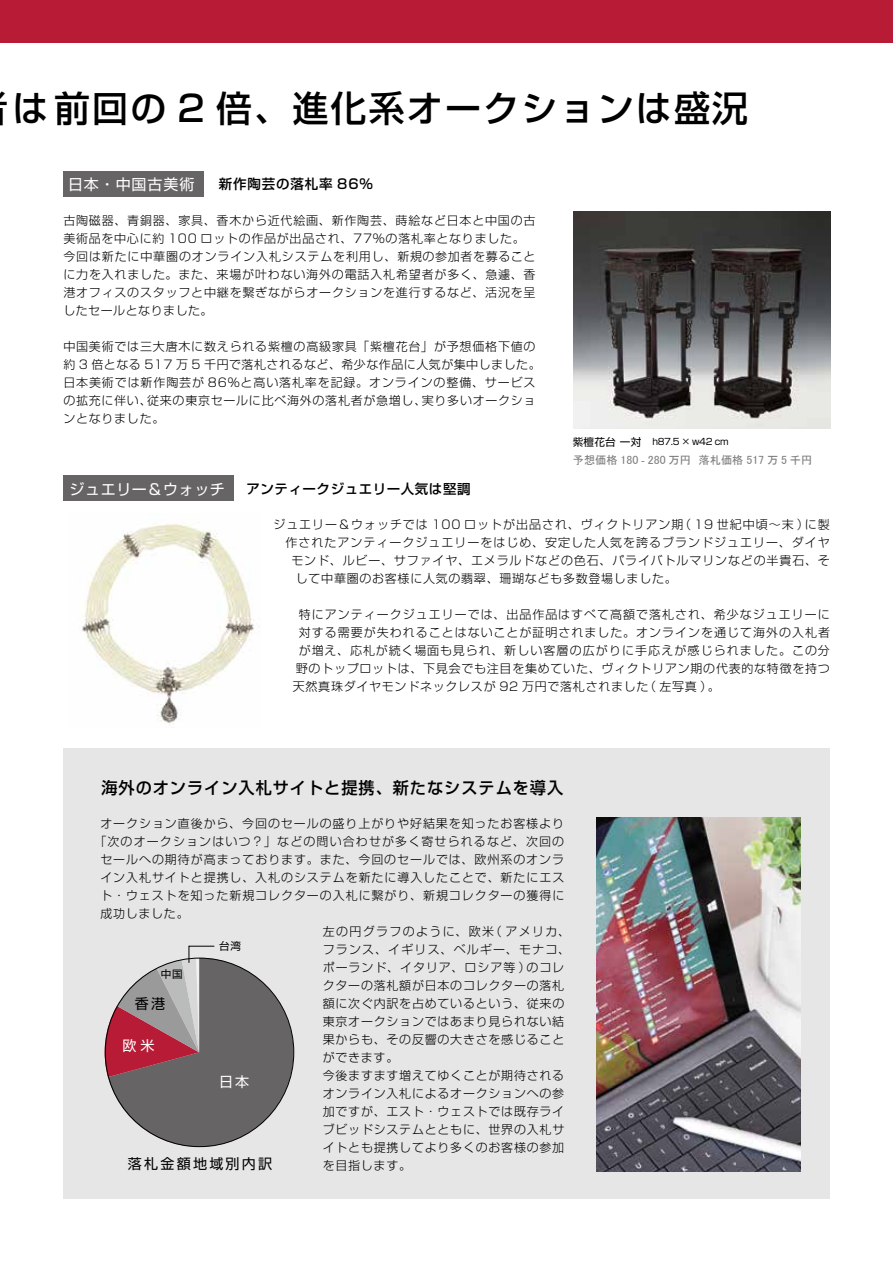
<style>
.page{position:relative;width:893px;height:1263px;background:#fff}
.page>*{position:absolute;margin:0;border:0;box-sizing:border-box;transform-origin:0 0}
.t1{font:500 36px "Shin Go Pr 5";letter-spacing:.06em;color:#000}
.t2{font:500 16.5px "Shin Go Pr 5";letter-spacing:.06em;color:#000}
.t3{font:15px "Shin Go Pr 5";letter-spacing:.04em;color:#fff}
.t4{font:14.1px "Shin Go Pr 5";letter-spacing:.16em;color:#000}
.t5{font:14.1px "Shin Go Pr 5";color:#fff}
.t6{font:500 13.5px "Shin Go Pr 5";letter-spacing:.04em;color:#000}
.t7{font:500 13.5px "Shin Go Pr 5";letter-spacing:.06em;color:#000}
.t8{font:300 12px/18px "Shin Go Pr 5";letter-spacing:.07em;color:#000}
.t9{font:300 12px "Shin Go Pr 5";letter-spacing:.09em;color:#000}
.t10{font:300 12px "Shin Go Pr 5";letter-spacing:.095em;color:#000}
.t11{font:300 12px "Shin Go Pr 5";letter-spacing:.11em;color:#000}
.t12{font:300 12px "Shin Go Pr 5";letter-spacing:.1em;color:#000}
.t13{font:11.25px "MS P Gothic";color:#7d7d7d}
.t14{font:10.5px "Shin Go Pr 5";color:#000}
.t15{font:9px "Shin Go Pro";letter-spacing:-.04em;color:#000}
.s1{font-size:10.65px}
.s2{font-size:12px}
.s3{font-family:"Times New Roman"}
</style>
<div class="page">
<div style="left:63px;top:475px;width:170px;height:26px;background:#666464"></div>
<div style="left:63px;top:171px;width:141px;height:26px;background:#666464"></div>
<img style="left:82px;top:523px;width:172px;height:202px">
<div style="left:0;top:0;width:893px;height:43px;background:#b81b35"></div>
<img style="left:573px;top:211px;width:257px;height:217px">
<div style="left:63px;top:749px;width:767px;height:450px;background:#e6e6e6"></div>
<img style="left:596px;top:817px;width:205px;height:354px">
<svg style="left:104px;top:946px;width:191px;height:202px"></svg>
<h1 class="t1" style="left:12px;top:79px;width:737px">は前回の 2 倍、進化系オークションは盛況</h1>
<p class="t3" style="left:68px;top:172px;width:128px">日本・中国古美術</p>
<p class="t7" style="left:219px;top:173px;width:156px">新作陶芸の落札率 86％</p>
<p class="t8" style="left:63px;top:210px;width:474px">古陶磁器、青銅器、家具、香木から近代絵画、新作陶芸、蒔絵など日本と中国の古美術品を中心に約 100 ロットの作品が出品され、77％の落札率となりました。今回は新たに中華圏のオンライン入札システムを利用し、新規の参加者を募ることに力を入れました。また、来場が叶わない海外の電話入札希望者が多く、急遽、香港オフィスのスタッフと中継を繋ぎながらオークションを進行するなど、活況を呈したセールとなりました。</p>
<p class="t8" style="left:63px;top:336px;width:479px">中国美術では三大唐木に数えられる紫檀の高級家具「紫檀花台」が予想価格下値の約 3 倍となる 517 万 5 千円で落札されるなど、希少な作品に人気が集中しました。日本美術では新作陶芸が 86％と高い落札率を記録。オンラインの整備、サービスの拡充に伴い、従来の東京セールに比べ海外の落札者が急増し、実り多いオークションとなりました。</p>
<p class="t15" style="left:573px;top:434px;width:166px"><span class="s1">紫檀花台 一対　</span>h87.5 × w42 cm　</p>
<p class="t13" style="left:573px;top:454px;width:241px">予想価格 <span class="s2">180</span> <span class="s3">-</span> <span class="s2">280</span> 万円　落札価格 <span class="s2">517</span> 万 <span class="s2">5</span> 千円</p>
<p class="t3" style="left:70px;top:476px;width:157px">ジュエリー＆ウォッチ</p>
<p class="t6" style="left:246px;top:478px;width:226px">アンティークジュエリー人気は堅調</p>
<p class="t8" style="left:273px;top:515px;width:558px">ジュエリー＆ウォッチでは 100 ロットが出品され、ヴィクトリアン期（ 19 世紀中頃～末）に製</p>
<p class="t8" style="left:285px;top:533px;width:546px">作されたアンティークジュエリーをはじめ、安定した人気を誇るブランドジュエリー、ダイヤ</p>
<p class="t8" style="left:291px;top:551px;width:540px">モンド、ルビー、サファイヤ、エメラルドなどの色石、パライバトルマリンなどの半貴石、そ</p>
<p class="t8" style="left:296px;top:569px;width:382px">して中華圏のお客様に人気の翡翠、珊瑚なども多数登場しました。</p>
<p class="t8" style="left:299px;top:605px;width:532px">特にアンティークジュエリーでは、出品作品はすべて高額で落札され、希少なジュエリーに</p>
<p class="t8" style="left:299px;top:623px;width:533px">対する需要が失われることはないことが証明されました。オンラインを通じて海外の入札者</p>
<p class="t9" style="left:299px;top:641px;width:532px">が増え、応札が続く場面も見られ、新しい客層の広がりに手応えが感じられました。この分</p>
<p class="t8" style="left:296px;top:659px;width:535px">野のトップロットは、下見会でも注目を集めていた、ヴィクトリアン期の代表的な特徴を持つ</p>
<p class="t8" style="left:293px;top:677px;width:428px">天然真珠ダイヤモンドネックレスが 92 万円で落札されました（左写真）。</p>
<h2 class="t2" style="left:101px;top:774px;width:463px">海外のオンライン入札サイトと提携、新たなシステムを導入</h2>
<p class="t8" style="left:100px;top:813px;width:465px">オークション直後から、今回のセールの盛り上がりや好結果を知ったお客様より</p>
<p class="t10" style="left:94px;top:832px;width:471px">「次のオークションはいつ？」などの問い合わせが多く寄せられるなど、次回の</p>
<p class="t8" style="left:100px;top:849px;width:465px">セールへの期待が高まっております。また、今回のセールでは、欧州系のオンラ</p>
<p class="t8" style="left:100px;top:867px;width:465px">イン入札サイトと提携し、入札のシステムを新たに導入したことで、新たにエス</p>
<p class="t8" style="left:100px;top:885px;width:465px">ト・ウェストを知った新規コレクターの入札に繋がり、新規コレクターの獲得に</p>
<p class="t8" style="left:100px;top:903px;width:90px">成功しました。</p>
<p class="t11" style="left:323px;top:922px;width:249px">左の円グラフのように、欧米（アメリカ、</p>
<p class="t12" style="left:323px;top:940px;width:249px">フランス、イギリス、ベルギー、モナコ、</p>
<p class="t8" style="left:323px;top:957px;width:243px">ポーランド、イタリア、ロシア等）のコレ</p>
<p class="t8" style="left:323px;top:975px;width:243px">クターの落札額が日本のコレクターの落札</p>
<p class="t8" style="left:323px;top:993px;width:243px">額に次ぐ内訳を占めているという、従来の</p>
<p class="t8" style="left:323px;top:1011px;width:243px">東京オークションではあまり見られない結</p>
<p class="t8" style="left:323px;top:1029px;width:243px">果からも、その反響の大きさを感じること</p>
<p class="t8" style="left:323px;top:1047px;width:77px">ができます。</p>
<p class="t8" style="left:323px;top:1065px;width:243px">今後ますます増えてゆくことが期待される</p>
<p class="t8" style="left:323px;top:1083px;width:243px">オンライン入札によるオークションへの参</p>
<p class="t8" style="left:323px;top:1101px;width:243px">加ですが、エスト・ウェストでは既存ライ</p>
<p class="t8" style="left:323px;top:1119px;width:243px">ブビッドシステムとともに、世界の入札サ</p>
<p class="t8" style="left:323px;top:1137px;width:243px">イトとも提携してより多くのお客様の参加</p>
<p class="t4" style="left:128px;top:1152px;width:146px">落札金額地域別内訳</p>
<p class="t8" style="left:323px;top:1155px;width:90px">を目指します。</p>
<p class="t14" style="left:219px;top:938px;width:23px">台湾</p>
<p class="t14" style="left:161px;top:966px;width:23px">中国</p>
<p class="t4" style="left:135px;top:992px;width:32px">香港</p>
<p class="t5" style="left:122px;top:1034px;width:34px">欧米</p>
<p class="t5" style="left:219px;top:1070px;width:32px">日本</p>
</div>
